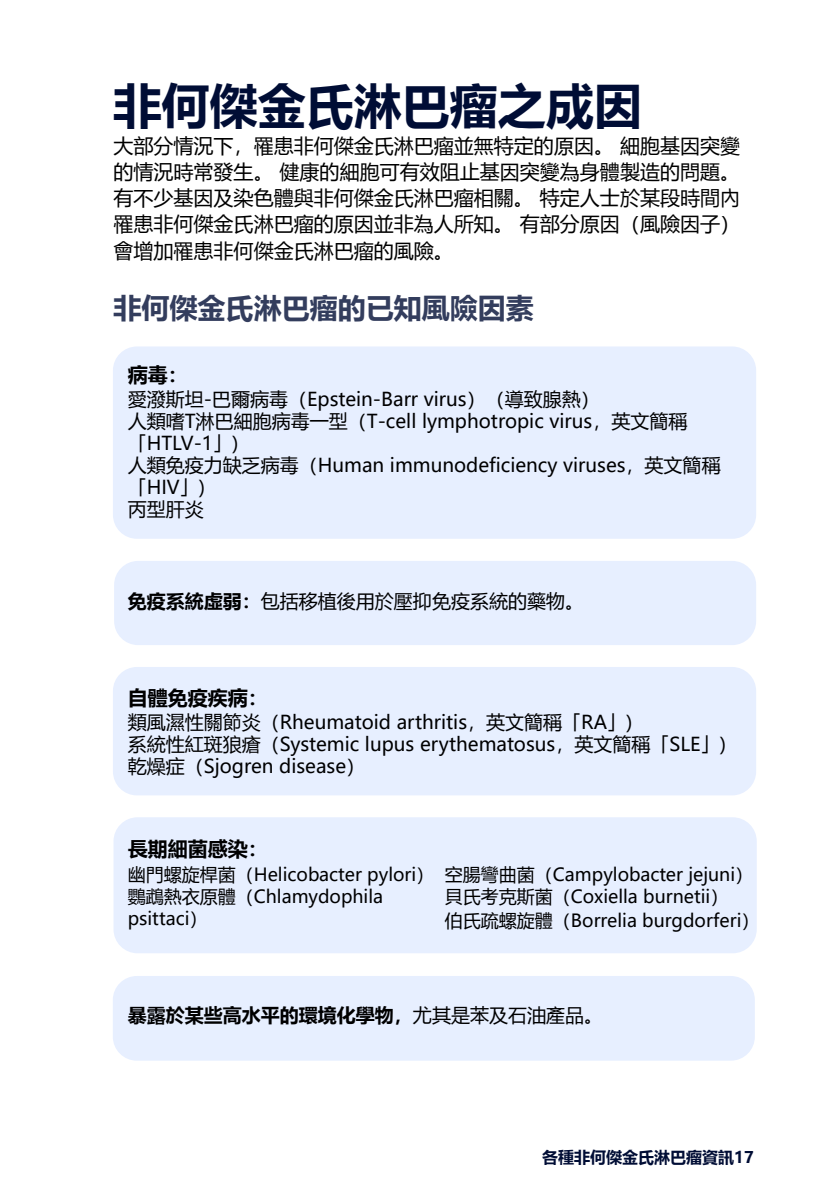
<style>
.page{position:relative;width:840px;height:1191px;background:#fff}
.page>*{position:absolute;margin:0;border:0;box-sizing:border-box;transform-origin:0 0}
.t1{font:700 48px "Microsoft Ya Hei";color:#000d35}
.t2{font:700 28px "Microsoft Ya Hei";color:#333d5d}
.t3{font:20px/26px "Microsoft Ya Hei";color:#000;text-align:justify}
.t4{font:700 20px "Microsoft Ya Hei";color:#000}
.t5{font:19px/22px "Microsoft Ya Hei";color:#000}
.t6{font:700 19px "Microsoft Ya Hei";color:#000}
.t7{font:18px/22px "Microsoft Ya Hei";color:#000}
.t8{font:700 16px "Microsoft Ya Hei";color:#000d35}
.s1{font-weight:700}
.s2{font-weight:400}
</style>
<div class="page">
<div style="left:113px;top:346px;width:642px;height:193px;background:#e7efff;border-radius:24px"></div>
<div style="left:113px;top:667px;width:642px;height:128px;background:#e7efff;border-radius:24px"></div>
<div style="left:113px;top:817px;width:643px;height:136px;background:#e7efff;border-radius:24px"></div>
<div style="left:114px;top:561px;width:641px;height:84px;background:#e7efff;border-radius:24px"></div>
<div style="left:113px;top:976px;width:641px;height:84px;background:#e7efff;border-radius:24px"></div>
<p class="t1" style="left:113px;top:73px;width:529px">非何傑金氏淋巴瘤之成因</p>
<p class="t3" style="left:113px;top:133px;width:627px">大部分情況下，罹患非何傑金氏淋巴瘤並無特定的原因。 細胞基因突變的情況時常發生。 健康的細胞可有效阻止基因突變為身體製造的問題。有不少基因及染色體與非何傑金氏淋巴瘤相關。 特定人士於某段時間內罹患非何傑金氏淋巴瘤的原因並非為人所知。 有部分原因（風險因子）會增加罹患非何傑金氏淋巴瘤的風險。</p>
<p class="t2" style="left:113px;top:288px;width:422px">非何傑金氏淋巴瘤的已知風險因素</p>
<p class="t4" style="left:128px;top:361px;width:61px">病毒：</p>
<p class="t5" style="left:128px;top:388px;width:473px">愛潑斯坦-巴爾病毒（Epstein-Barr virus）（導致腺熱）</p>
<p class="t5" style="left:128px;top:410px;width:561px">人類嗜T淋巴細胞病毒一型（T-cell lymphotropic virus，英文簡稱「HTLV-1」)</p>
<p class="t5" style="left:128px;top:454px;width:594px">人類免疫力缺乏病毒（Human immunodeficiency viruses，英文簡稱「HIV」)</p>
<p class="t5" style="left:128px;top:498px;width:77px">丙型肝炎</p>
<p class="t5" style="left:128px;top:590px;width:458px"><span class="s1">免疫系統虛弱：</span>包括移植後用於壓抑免疫系統的藥物。</p>
<p class="t4" style="left:128px;top:683px;width:141px">自體免疫疾病：</p>
<p class="t5" style="left:128px;top:710px;width:506px">類風濕性關節炎（Rheumatoid arthritis，英文簡稱「RA」)</p>
<p class="t5" style="left:128px;top:732px;width:599px">系統性紅斑狼瘡（Systemic lupus erythematosus，英文簡稱「SLE」)</p>
<p class="t5" style="left:128px;top:754px;width:239px">乾燥症（Sjogren disease）</p>
<p class="t4" style="left:128px;top:834px;width:141px">長期細菌感染：</p>
<p class="t7" style="left:128px;top:863px;width:308px">幽門螺旋桿菌（Helicobacter pylori）</p>
<p class="t7" style="left:128px;top:885px;width:257px">鸚鵡熱衣原體（Chlamydophila psittaci）</p>
<p class="t7" style="left:444px;top:863px;width:310px">空腸彎曲菌（Campylobacter jejuni）</p>
<p class="t7" style="left:444px;top:885px;width:285px">貝氏考克斯菌（Coxiella burnetii）</p>
<p class="t7" style="left:444px;top:909px;width:316px">伯氏疏螺旋體（Borrelia burgdorferi）</p>
<p class="t6" style="left:128px;top:1002px;width:477px">暴露於某些高水平的環境化學物，<span class="s2">尤其是苯及石油產品。</span></p>
<p class="t8" style="left:541px;top:1145px;width:213px">各種非何傑金氏淋巴瘤資訊17</p>
</div>
